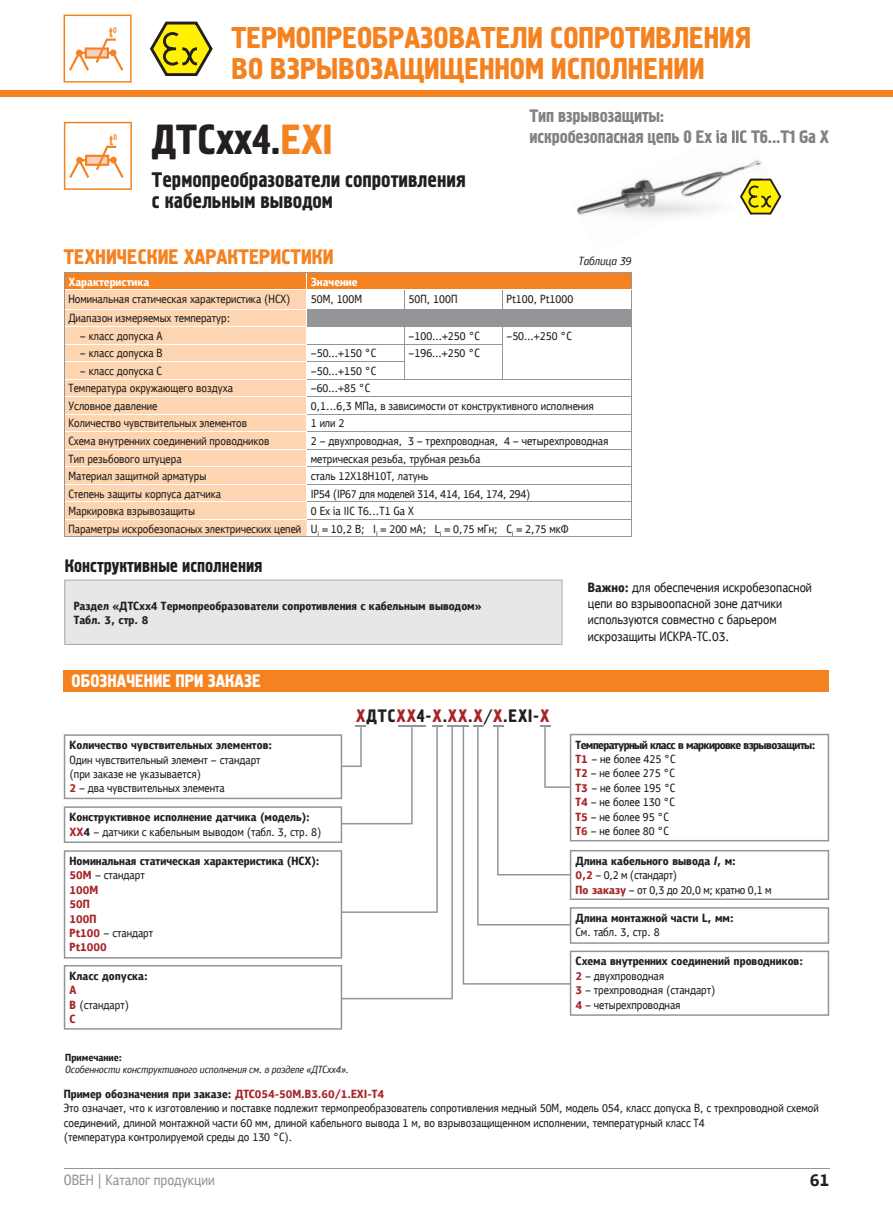
<style>
.page{position:relative;width:893px;height:1212px;background:#fff}
.page>*{position:absolute;margin:0;border:0;box-sizing:border-box;transform-origin:0 0}
.t1{font:42px "Hermes C";color:#231f20}
.t2{font:30px/31.5px "Hermes C";color:#f58220}
.t3{font:21px/21px "Hermes C";color:#231f20}
.t4{font:21px "Hermes C";color:#f58220}
.t5{font:18px/21px "Hermes C";letter-spacing:-.01em;color:#808285}
.t6{font:18px "Hermes C";color:#231f20}
.t7{font:18px "Hermes C";letter-spacing:.05em;color:#231f20}
.t8{font:18px "Hermes C";color:#fff}
.t9{font:700 13.8px "Arial Narrow";color:#f58220}
.t10{font:12px "PF Bulletin Sans Pro";color:#231f20}
.t11{font:italic 700 12px "PF Bulletin Sans Pro";color:#231f20}
.s1{color:#f58220}
.s2{color:#a72427}
</style>
<div class="page">
<hr style="left:64px;top:1168px;width:765px;height:1px;background:#939598">
<div style="left:0;top:91px;width:893px;height:6px;background:#f58220"></div>
<div style="left:63px;top:670px;width:766px;height:21px;background:#f58220"></div>
<hr style="left:64px;top:536px;width:243px;height:1px;background:#939598">
<hr style="left:307px;top:536px;width:97px;height:1px;background:#939598">
<hr style="left:404px;top:536px;width:98px;height:1px;background:#939598">
<hr style="left:502px;top:536px;width:130px;height:1px;background:#939598">
<svg style="left:150px;top:22px;width:63px;height:54px"></svg>
<svg style="left:64px;top:122px;width:68px;height:68px"></svg>
<svg style="left:64px;top:15px;width:68px;height:68px"></svg>
<img style="left:576px;top:160px;width:194px;height:55px">
<img style="left:705px;top:130px;width:51px;height:14px">
<img style="left:579px;top:193px;width:140px;height:24px">
<svg style="left:740px;top:179px;width:41px;height:35px"></svg>
<img style="left:746px;top:179px;width:18px;height:8px">
<div style="left:64px;top:580px;width:498px;height:65px;background:#e6e7e9"></div>
<svg style="left:64px;top:726px;width:765px;height:303px"></svg>
<svg style="left:64px;top:272px;width:568px;height:264px"></svg>
<p class="t9" style="left:109px;top:22px;width:9px">t<sup>0</sup></p>
<p class="t9" style="left:110px;top:129px;width:9px">t<sup>0</sup></p>
<p class="t2" style="left:232px;top:22px;width:521px">ТЕРМОПРЕОБРАЗОВАТЕЛИ СОПРОТИВЛЕНИЯ<br>ВО ВЗРЫВОЗАЩИЩЕННОМ ИСПОЛНЕНИИ</p>
<h1 class="t1" style="left:152px;top:116px;width:182px">ДТСхх4.<span class="s1">EXI</span></h1>
<p class="t3" style="left:152px;top:170px;width:315px">Термопреобразователи сопротивления с кабельным выводом</p>
<p class="t5" style="left:529px;top:106px;width:301px">Тип взрывозащиты:<br>искробезопасная цепь 0 Ex ia IIC Т6...T1 Ga Х</p>
<p class="t4" style="left:64px;top:245px;width:271px">ТЕХНИЧЕСКИЕ ХАРАКТЕРИСТИКИ</p>
<p class="t6" style="left:65px;top:555px;width:199px">Конструктивные исполнения</p>
<p class="t8" style="left:72px;top:671px;width:191px">ОБОЗНАЧЕНИЕ ПРИ ЗАКАЗЕ</p>
<p class="t10" style="left:417px;top:486px;width:42px">✓✔ ✔✔</p>
<p class="t7" style="left:356px;top:706px;width:195px"><span class="s2">Х</span>ДТС<span class="s2">ХХ</span>4-<span class="s2">Х</span>.<span class="s2">ХХ</span>.<span class="s2">Х</span>/<span class="s2">Х</span>.ЕXI-<span class="s2">Х</span></p>
<p class="t11" style="left:714px;top:854px;width:5px">●</p>
</div>
